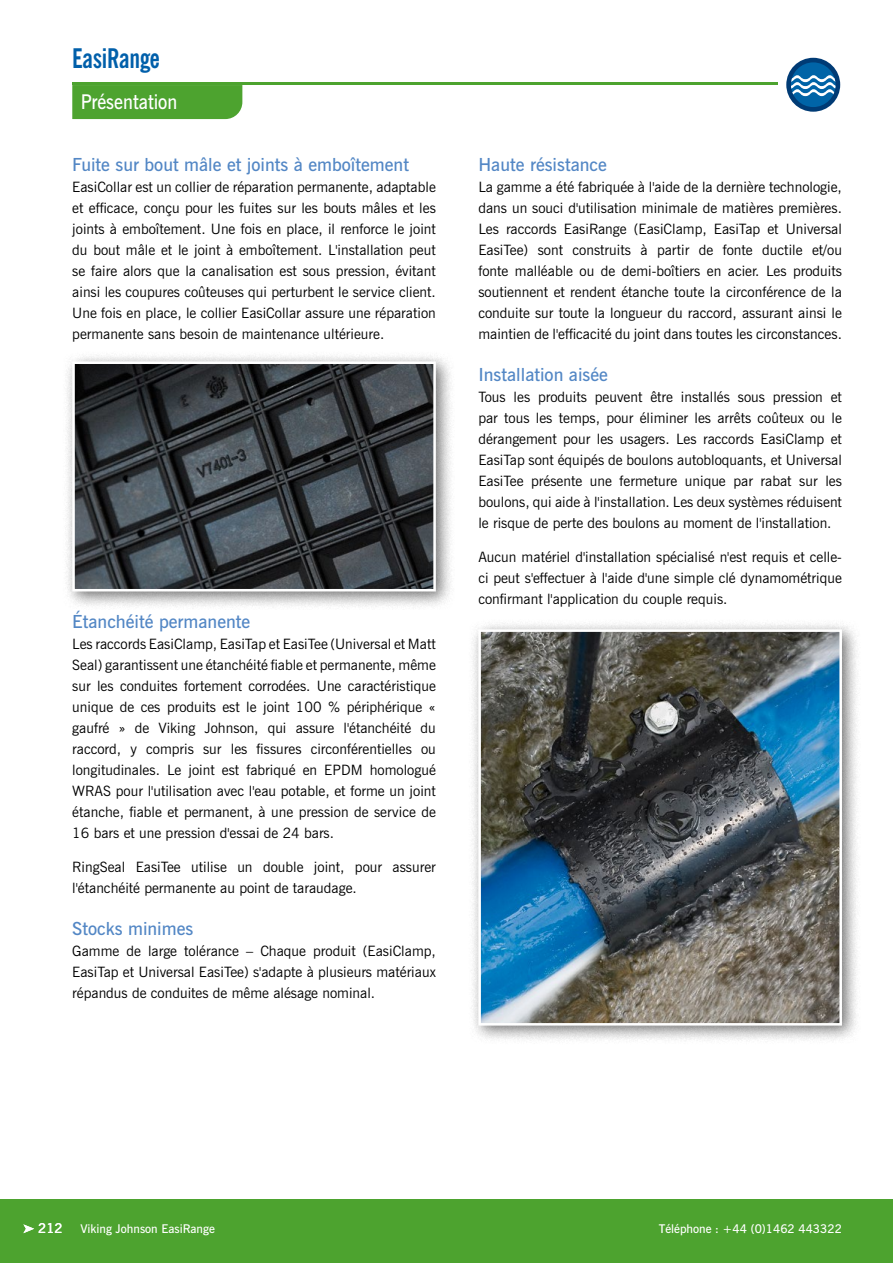
<style>
.page{position:relative;width:893px;height:1263px;background:#fff}
.page>*{position:absolute;margin:0;border:0;box-sizing:border-box;transform-origin:0 0}
.t1{font:700 condensed 27px "News Gothic BT";letter-spacing:-.01em;color:#005faa;scale:.9 1}
.t2{font:600 20.25px "News Gothic BT";color:#fff;scale:.9 1}
.t3{font:600 18px "News Gothic BT";color:#5387c5}
.t4{font:14.25px/21px "News Gothic BT";color:#000;text-align:justify}
.t5{font:600 13.5px "News Gothic BT";color:#fff}
.t6{font:600 12px "News Gothic BT";color:#fff}
</style>
<div class="page">
<div style="left:0;top:1199px;width:893px;height:64px;background:#4da32f"></div>
<svg style="left:23px;top:1224px;width:11px;height:9px"></svg>
<hr style="left:72px;top:83px;width:706px;height:2px;background:#4da32f">
<div style="left:72px;top:85px;width:170px;height:34px;background:#4da32f"></div>
<div style="left:786px;top:58px;width:54px;height:54px;background:#003b75;border-radius:50%"></div>
<div style="left:791px;top:62px;width:45px;height:45px;background:#0064a7;border-radius:50%"></div>
<svg style="left:791px;top:75px;width:45px;height:21px"></svg>
<div style="left:62px;top:351px;width:392px;height:259px;background:#000;opacity:.55"></div>
<img style="left:76px;top:365px;width:356px;height:222px">
<div style="left:72px;top:361px;width:364px;height:230px;border:3px solid #fff"></div>
<div style="left:468px;top:619px;width:392px;height:425px;background:#000;opacity:.55"></div>
<img style="left:482px;top:633px;width:356px;height:388px">
<div style="left:478px;top:629px;width:364px;height:396px;border:3px solid #fff"></div>
<h1 class="t1" style="left:72px;top:42px;width:99px">EasiRange</h1>
<h2 class="t2" style="left:81px;top:89px;width:109px">Présentation</h2>
<p class="t3" style="left:72px;top:154px;width:338px">Fuite sur bout mâle et joints à emboîtement</p>
<p class="t4" style="left:72px;top:176px;width:365px">EasiCollar est un collier de réparation permanente, adaptable et efficace, conçu pour les fuites sur les bouts mâles et les joints à emboîtement. Une fois en place, il renforce le joint du bout mâle et le joint à emboîtement. L'installation peut se faire alors que la canalisation est sous pression, évitant ainsi les coupures coûteuses qui perturbent le service client.<br>Une fois en place, le collier EasiCollar assure une réparation permanente sans besoin de maintenance ultérieure.</p>
<p class="t3" style="left:72px;top:611px;width:180px">Étanchéité permanente</p>
<p class="t4" style="left:72px;top:634px;width:365px">Les raccords EasiClamp, EasiTap et EasiTee (Universal et Matt Seal) garantissent une étanchéité fiable et permanente, même sur les conduites fortement corrodées. Une caractéristique unique de ces produits est le joint 100 % périphérique « gaufré » de Viking Johnson, qui assure l'étanchéité du raccord, y compris sur les fissures circonférentielles ou longitudinales. Le joint est fabriqué en EPDM homologué WRAS pour l'utilisation avec l'eau potable, et forme un joint étanche, fiable et permanent, à une pression de service de 16 bars et une pression d'essai de 24 bars.</p>
<p class="t4" style="left:72px;top:856px;width:365px">RingSeal EasiTee utilise un double joint, pour assurer l'étanchéité permanente au point de taraudage.</p>
<p class="t3" style="left:72px;top:917px;width:123px">Stocks minimes</p>
<p class="t4" style="left:72px;top:940px;width:365px">Gamme de large tolérance – Chaque produit (EasiClamp, EasiTap et Universal EasiTee) s'adapte à plusieurs matériaux répandus de conduites de même alésage nominal.</p>
<p class="t3" style="left:478px;top:154px;width:130px">Haute résistance</p>
<p class="t4" style="left:478px;top:176px;width:365px">La gamme a été fabriquée à l'aide de la dernière technologie, dans un souci d'utilisation minimale de matières premières.<br>Les raccords EasiRange (EasiClamp, EasiTap et Universal EasiTee) sont construits à partir de fonte ductile et/ou fonte malléable ou de demi-boîtiers en acier. Les produits soutiennent et rendent étanche toute la circonférence de la conduite sur toute la longueur du raccord, assurant ainsi le maintien de l'efficacité du joint dans toutes les circonstances.</p>
<p class="t3" style="left:478px;top:363px;width:131px">Installation aisée</p>
<p class="t4" style="left:478px;top:386px;width:365px">Tous les produits peuvent être installés sous pression et par tous les temps, pour éliminer les arrêts coûteux ou le dérangement pour les usagers. Les raccords EasiClamp et EasiTap sont équipés de boulons autobloquants, et Universal EasiTee présente une fermeture unique par rabat sur les boulons, qui aide à l'installation. Les deux systèmes réduisent le risque de perte des boulons au moment de l'installation.</p>
<p class="t4" style="left:478px;top:546px;width:365px">Aucun matériel d'installation spécialisé n'est requis et celle&shy;ci peut s'effectuer à l'aide d'une simple clé dynamométrique confirmant l'application du couple requis.</p>
<p class="t5" style="left:38px;top:1220px;width:26px">212</p>
<p class="t6" style="left:81px;top:1222px;width:136px">Viking Johnson EasiRange</p>
<p class="t6" style="left:659px;top:1222px;width:185px">Téléphone : +44 (0)1462 443322</p>
</div>
